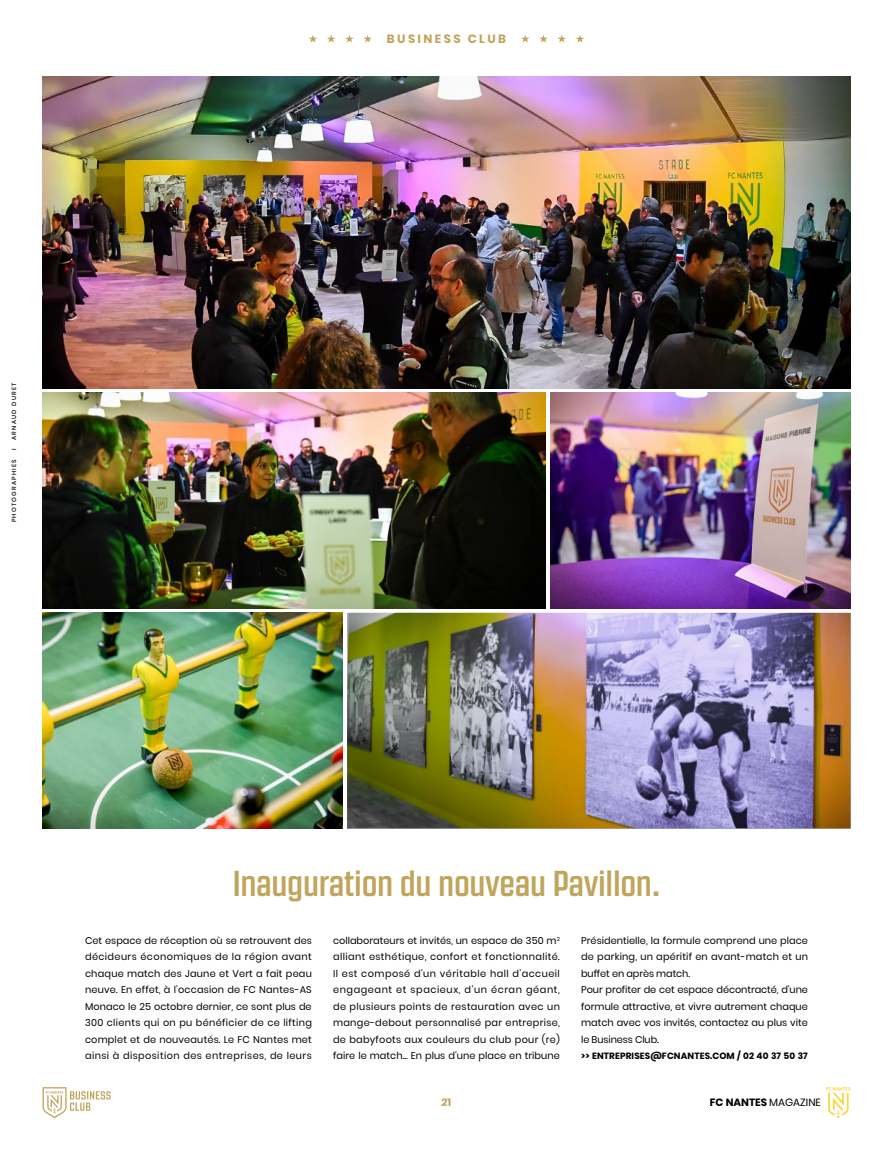
<style>
.page{position:relative;width:893px;height:1149px;background:#fff}
.page>*{position:absolute;margin:0;border:0;box-sizing:border-box;transform-origin:0 0}
.t1{font:700 36px "Revolution Gothic";letter-spacing:-.01em;color:#c0a55c}
.t2{font:700 12px "Poppins";letter-spacing:.2em;color:#c0a55c}
.t3{font:700 10.5px "Poppins";color:#000}
.t4{font:700 10.5px "Poppins";color:#c0a55c}
.t5{font:9.75px/16.5px "Poppins";letter-spacing:.005em;color:#000;text-align:justify}
.t6{font:700 9px "Poppins";letter-spacing:.015em;color:#000}
.t7{font:500 6px "Poppins";letter-spacing:.2em;color:#000}
.s1{font-weight:400}
</style>
<div class="page">
<svg style="left:521px;top:35px;width:9px;height:8px"></svg>
<svg style="left:539px;top:35px;width:9px;height:8px"></svg>
<svg style="left:557px;top:35px;width:9px;height:8px"></svg>
<svg style="left:576px;top:35px;width:8px;height:8px"></svg>
<svg style="left:309px;top:35px;width:8px;height:8px"></svg>
<svg style="left:327px;top:35px;width:8px;height:8px"></svg>
<svg style="left:345px;top:35px;width:9px;height:8px"></svg>
<svg style="left:363px;top:35px;width:9px;height:8px"></svg>
<svg style="left:826px;top:1087px;width:24px;height:30px"></svg>
<svg style="left:43px;top:1087px;width:68px;height:30px"></svg>
<img style="left:550px;top:393px;width:300px;height:215px">
<img style="left:347px;top:612px;width:503px;height:216px">
<img style="left:43px;top:77px;width:807px;height:311px">
<img style="left:43px;top:612px;width:300px;height:216px">
<img style="left:43px;top:393px;width:503px;height:215px">
<p class="t7" style="left:11px;top:439px;width:59px;rotate:-90deg">ARNAUD DURET</p>
<p class="t7" style="left:11px;top:450px;width:3px;rotate:-90deg">I</p>
<p class="t7" style="left:11px;top:522px;width:64px;rotate:-90deg">PHOTOGRAPHIES</p>
<p class="t2" style="left:387px;top:31px;width:120px">BUSINESS CLUB</p>
<h1 class="t1" style="left:233px;top:864px;width:429px">Inauguration du nouveau Pavillon.</h1>
<p class="t5" style="left:85px;top:931px;width:228px">Cet espace de réception où se retrouvent des décideurs économiques de la région avant chaque match des Jaune et Vert a fait peau neuve. En effet, à l’occasion de FC Nantes-AS Monaco le 25 octobre dernier, ce sont plus de 300 clients qui on pu bénéficier de ce lifting complet et de nouveautés. Le FC Nantes met ainsi à disposition des entreprises, de leurs</p>
<p class="t5" style="left:333px;top:931px;width:228px">collaborateurs et invités, un espace de 350 m<sup>2 </sup>alliant esthétique, confort et fonctionnalité.<br>Il est composé d’un véritable hall d’accueil engageant et spacieux, d’un écran géant, de plusieurs points de restauration avec un mange-debout personnalisé par entreprise, de babyfoots aux couleurs du club pour (re) faire le match... En plus d’une place en tribune</p>
<p class="t5" style="left:581px;top:931px;width:228px;text-align:left">Présidentielle, la formule comprend une place de parking, un apéritif en avant-match et un buffet en après match.<br>Pour profiter de cet espace décontracté, d’une formule attractive, et vivre autrement chaque match avec vos invités, contactez au plus vite le Business Club.</p>
<p class="t6" style="left:581px;top:1050px;width:228px">&gt;&gt; ENTREPRISES@FCNANTES.COM / 02 40 37 50 37</p>
<p class="t4" style="left:442px;top:1096px;width:11px">21</p>
<p class="t3" style="left:710px;top:1096px;width:113px">FC NANTES <span class="s1">MAGAZINE</span></p>
</div>
